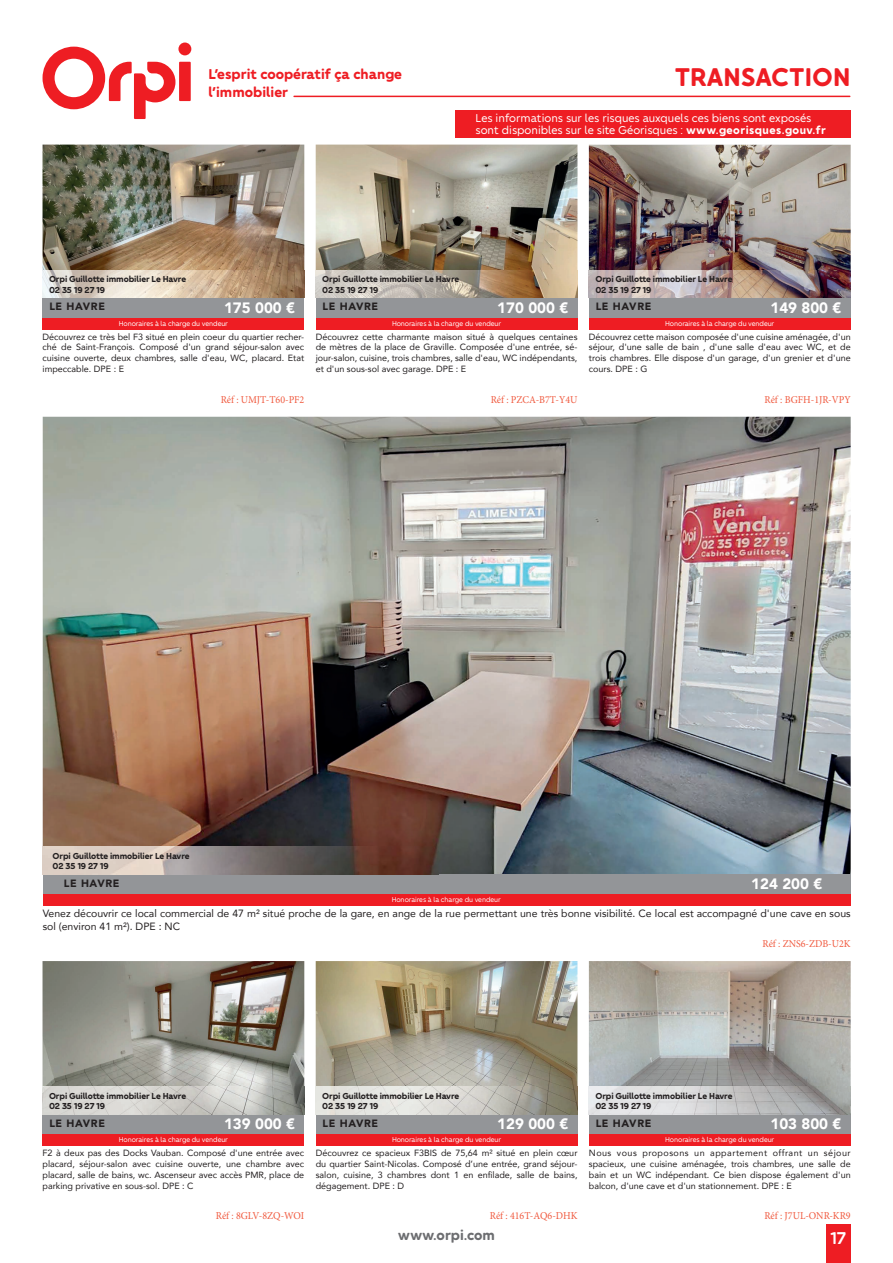
<style>
.page{position:relative;width:893px;height:1263px;background:#fff}
.page>*{position:absolute;margin:0;border:0;box-sizing:border-box;transform-origin:0 0}
.t1{font:700 27px "Orpi";letter-spacing:-.005em;color:#ee1d23}
.t2{font:500 18px "Orpi";color:#fff}
.t3{font:900 15px "Avenir";color:#fff}
.t4{font:700 15px "Orpi";color:#ee1d23}
.t5{font:700 15px "Orpi";color:#6c6d70}
.t6{font:12px/12px "Orpi";color:#fff}
.t7{font:10.5px/12.6px "Avenir";color:#231f20}
.t8{font:10.5px "Minion Pro";color:#f0593e;scale:.95 1}
.t9{font:900 10.5px "Avenir LT Std";letter-spacing:.06em;color:#231f20}
.t10{font:700 9.15px/10.4px "Orpi";letter-spacing:-.01em;color:#231f20}
.t11{font:9px/10.8px "Avenir";color:#231f20;text-align:justify}
.t12{font:7.5px "Orpi";letter-spacing:-.01em;color:#fff}
.s1{font-weight:700}
</style>
<div class="page">
<div style="left:826px;top:1225px;width:24px;height:38px;background:#ee1d23"></div>
<hr style="left:293px;top:96px;width:557px;height:1px;background:#ee1d23">
<div style="left:178px;top:43px;width:13px;height:12px;background:#ee1d23;border-radius:50%"></div>
<div style="left:179px;top:62px;width:12px;height:39px;background:#ee1d23"></div>
<svg style="left:43px;top:47px;width:132px;height:72px"></svg>
<div style="left:455px;top:111px;width:395px;height:27px;background:#ee1d23"></div>
<img style="left:589px;top:961px;width:262px;height:126px">
<div style="left:589px;top:1134px;width:262px;height:12px;background:#ee1d23"></div>
<div style="left:589px;top:1114px;width:262px;height:20px;background:#939598"></div>
<img style="left:589px;top:1087px;width:262px;height:27px">
<img style="left:316px;top:145px;width:261px;height:125px">
<div style="left:316px;top:317px;width:261px;height:12px;background:#ee1d23"></div>
<div style="left:316px;top:298px;width:261px;height:19px;background:#939598"></div>
<img style="left:316px;top:270px;width:261px;height:28px">
<img style="left:43px;top:417px;width:808px;height:457px">
<div style="left:43px;top:893px;width:808px;height:13px;background:#ee1d23"></div>
<div style="left:43px;top:874px;width:808px;height:19px;background:#939598"></div>
<svg style="left:43px;top:874px;width:395px;height:1px"></svg>
<img style="left:43px;top:846px;width:395px;height:28px">
<img style="left:43px;top:961px;width:261px;height:126px">
<div style="left:43px;top:1134px;width:261px;height:12px;background:#ee1d23"></div>
<div style="left:43px;top:1114px;width:261px;height:20px;background:#939598"></div>
<img style="left:43px;top:1087px;width:261px;height:27px">
<img style="left:316px;top:961px;width:261px;height:126px">
<div style="left:316px;top:1134px;width:261px;height:12px;background:#ee1d23"></div>
<div style="left:316px;top:1114px;width:261px;height:20px;background:#939598"></div>
<img style="left:316px;top:1087px;width:261px;height:27px">
<img style="left:589px;top:145px;width:262px;height:125px">
<div style="left:589px;top:317px;width:262px;height:12px;background:#ee1d23"></div>
<div style="left:589px;top:298px;width:262px;height:19px;background:#939598"></div>
<img style="left:589px;top:270px;width:262px;height:28px">
<img style="left:43px;top:145px;width:261px;height:125px">
<div style="left:43px;top:317px;width:261px;height:12px;background:#ee1d23"></div>
<div style="left:43px;top:298px;width:261px;height:19px;background:#939598"></div>
<img style="left:43px;top:270px;width:261px;height:28px">
<h3 class="t4" style="left:208px;top:65px;width:195px">L’esprit coopératif ça change</h3>
<h1 class="t1" style="left:674px;top:62px;width:177px">TRANSACTION</h1>
<h3 class="t4" style="left:208px;top:83px;width:81px">l’immobilier</h3>
<h3 class="t6" style="left:475px;top:112px;width:352px">Les informations sur les risques auxquels ces biens sont exposés sont disponibles sur le site Géorisques : <span class="s1">www.georisques.gouv.fr</span></h3>
<p class="t10" style="left:49px;top:274px;width:139px">Orpi Guillotte immobilier Le Havre<br>02 35 19 27 19</p>
<p class="t9" style="left:49px;top:300px;width:57px">LE HAVRE</p>
<h3 class="t3" style="left:224px;top:295px;width:73px">175 000 €</h3>
<p class="t11" style="left:43px;top:331px;width:263px">Découvrez ce très bel F3 situé en plein coeur du quartier recher&shy;ché de Saint-François. Composé d'un grand séjour-salon avec cuisine ouverte, deux chambres, salle d'eau, WC, placard. Etat impeccable. DPE : E</p>
<p class="t8" style="left:221px;top:392px;width:90px">Réf : UMJT-T60-PF2</p>
<p class="t12" style="left:119px;top:319px;width:111px">Honoraires à la charge du vendeur</p>
<p class="t10" style="left:322px;top:274px;width:139px">Orpi Guillotte immobilier Le Havre<br>02 35 19 27 19</p>
<p class="t9" style="left:323px;top:300px;width:57px">LE HAVRE</p>
<h3 class="t3" style="left:497px;top:295px;width:73px">170 000 €</h3>
<p class="t11" style="left:316px;top:331px;width:263px">Découvrez cette charmante maison situé à quelques centaines de mètres de la place de Graville. Composée d'une entrée, sé&shy;jour-salon, cuisine, trois chambres, salle d'eau, WC indépendants, et d'un sous-sol avec garage. DPE : E</p>
<p class="t8" style="left:491px;top:392px;width:93px">Réf : PZCA-B7T-Y4U</p>
<p class="t12" style="left:392px;top:319px;width:111px">Honoraires à la charge du vendeur</p>
<p class="t10" style="left:595px;top:274px;width:139px">Orpi Guillotte immobilier Le Havre<br>02 35 19 27 19</p>
<p class="t9" style="left:596px;top:300px;width:57px">LE HAVRE</p>
<h3 class="t3" style="left:770px;top:295px;width:73px">149 800 €</h3>
<p class="t11" style="left:589px;top:331px;width:263px">Découvrez cette maison composée d'une cuisine aménagée, d'un séjour, d'une salle de bain , d'une salle d'eau avec WC, et de trois chambres. Elle dispose d'un garage, d'un grenier et d'une cours. DPE : G</p>
<p class="t8" style="left:764px;top:392px;width:92px">Réf : BGFH-1JR-VPY</p>
<p class="t12" style="left:665px;top:319px;width:111px">Honoraires à la charge du vendeur</p>
<p class="t10" style="left:53px;top:850px;width:139px">Orpi Guillotte immobilier Le Havre<br>02 35 19 27 19</p>
<p class="t9" style="left:64px;top:876px;width:57px">LE HAVRE</p>
<h3 class="t3" style="left:751px;top:871px;width:73px">124 200 €</h3>
<p class="t7" style="left:43px;top:907px;width:809px">Venez découvrir ce local commercial de 47 m² situé proche de la gare, en ange de la rue permettant une très bonne visibilité. Ce local est accompagné d'une cave en sous sol (environ 41 m²). DPE : NC</p>
<p class="t8" style="left:762px;top:936px;width:94px">Réf : ZNS6-ZDB-U2K</p>
<p class="t12" style="left:392px;top:895px;width:111px">Honoraires à la charge du vendeur</p>
<p class="t10" style="left:49px;top:1090px;width:139px">Orpi Guillotte immobilier Le Havre<br>02 35 19 27 19</p>
<p class="t9" style="left:49px;top:1117px;width:57px">LE HAVRE</p>
<h3 class="t3" style="left:224px;top:1111px;width:73px">139 000 €</h3>
<p class="t11" style="left:43px;top:1147px;width:263px">F2 à deux pas des Docks Vauban. Composé d'une entrée avec placard, séjour-salon avec cuisine ouverte, une chambre avec placard, salle de bains, wc. Ascenseur avec accès PMR, place de parking privative en sous-sol. DPE : C</p>
<p class="t8" style="left:216px;top:1208px;width:95px">Réf : 8GLV-8ZQ-WOI</p>
<p class="t12" style="left:119px;top:1135px;width:111px">Honoraires à la charge du vendeur</p>
<p class="t10" style="left:322px;top:1090px;width:139px">Orpi Guillotte immobilier Le Havre<br>02 35 19 27 19</p>
<p class="t9" style="left:323px;top:1117px;width:57px">LE HAVRE</p>
<h3 class="t3" style="left:497px;top:1111px;width:73px">129 000 €</h3>
<p class="t11" style="left:316px;top:1147px;width:263px">Découvrez ce spacieux F3BIS de 75,64 m² situé en plein cœur du quartier Saint-Nicolas. Composé d’une entrée, grand séjour&shy;salon, cuisine, 3 chambres dont 1 en enfilade, salle de bains, dégagement. DPE : D</p>
<p class="t8" style="left:490px;top:1208px;width:94px">Réf : 416T-AQ6-DHK</p>
<p class="t12" style="left:392px;top:1135px;width:111px">Honoraires à la charge du vendeur</p>
<p class="t10" style="left:595px;top:1090px;width:139px">Orpi Guillotte immobilier Le Havre<br>02 35 19 27 19</p>
<p class="t9" style="left:596px;top:1117px;width:57px">LE HAVRE</p>
<h3 class="t3" style="left:770px;top:1111px;width:73px">103 800 €</h3>
<p class="t11" style="left:589px;top:1147px;width:263px">Nous vous proposons un appartement offrant un séjour spacieux, une cuisine aménagée, trois chambres, une salle de bain et un WC indépendant. Ce bien dispose également d'un balcon, d'une cave et d'un stationnement. DPE : E</p>
<p class="t8" style="left:764px;top:1208px;width:92px">Réf : J7UL-ONR-KR9</p>
<p class="t12" style="left:665px;top:1135px;width:111px">Honoraires à la charge du vendeur</p>
<h3 class="t5" style="left:398px;top:1226px;width:99px">www.orpi.com</h3>
<h2 class="t2" style="left:830px;top:1228px;width:18px">17</h2>
</div>
